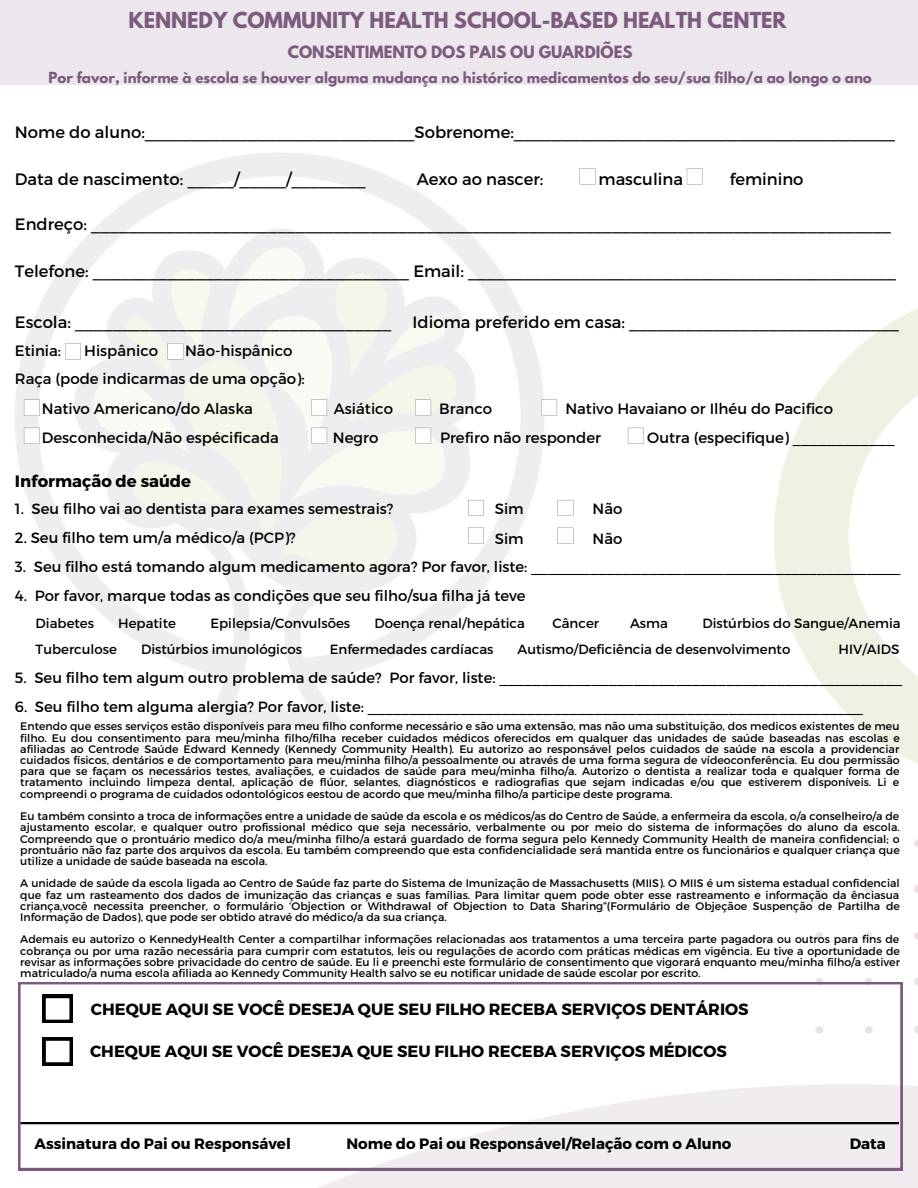
<style>
.page{position:relative;width:918px;height:1188px;background:#fff}
.page>*{position:absolute;margin:0;border:0;box-sizing:border-box;transform-origin:0 0}
.t1{font:700 19.5px "League Spartan";color:#7c5b7e}
.t2{font:16.5px "Montserrat";color:#000}
.t3{font:700 16.5px "Montserrat";color:#000}
.t4{font:700 16.2px "Montserrat";color:#000}
.t5{font:15px "Montserrat";color:#000}
.t6{font:700 15px "Montserrat";color:#000}
.t7{font:700 15px "League Spartan";color:#7c5b7e}
.t8{font:14.85px "Montserrat";color:#000}
.t9{font:700 13.5px "League Spartan";color:#7c5b7e}
.t10{font:13.35px "Montserrat";color:#000}
.t11{font:10.95px/11.2px "Montserrat";color:#000;text-align:justify}
</style>
<div class="page">
<svg style="left:815px;top:885px;width:103px;height:8px"></svg>
<svg style="left:774px;top:308px;width:144px;height:540px"></svg>
<svg style="left:18px;top:932px;width:900px;height:256px"></svg>
<div style="left:0;top:0;width:918px;height:85px;background:#ebe7ec"></div>
<svg style="left:18px;top:982px;width:885px;height:188px"></svg>
<svg style="left:687px;top:169px;width:16px;height:15px"></svg>
<svg style="left:65px;top:343px;width:16px;height:16px"></svg>
<svg style="left:168px;top:343px;width:15px;height:1px"></svg>
<svg style="left:24px;top:400px;width:16px;height:15px"></svg>
<svg style="left:24px;top:428px;width:16px;height:16px"></svg>
<svg style="left:311px;top:428px;width:16px;height:16px"></svg>
<svg style="left:311px;top:400px;width:16px;height:15px"></svg>
<svg style="left:415px;top:400px;width:16px;height:15px"></svg>
<svg style="left:541px;top:400px;width:16px;height:15px"></svg>
<svg style="left:415px;top:428px;width:16px;height:16px"></svg>
<svg style="left:628px;top:428px;width:16px;height:16px"></svg>
<svg style="left:468px;top:500px;width:16px;height:16px"></svg>
<svg style="left:558px;top:500px;width:15px;height:16px"></svg>
<svg style="left:558px;top:528px;width:15px;height:16px"></svg>
<svg style="left:468px;top:528px;width:16px;height:16px"></svg>
<h1 class="t1" style="left:128px;top:10px;width:660px">KENNEDY COMMUNITY HEALTH SCHOOL-BASED HEALTH CENTER</h1>
<h3 class="t7" style="left:288px;top:45px;width:346px">CONSENTIMENTO DOS PAIS OU GUARDIÕES</h3>
<p class="t9" style="left:48px;top:71px;width:825px">Por favor, informe à escola se houver alguma mudança no histórico medicamentos do seu/sua filho/a ao longo o ano</p>
<h2 class="t2" style="left:15px;top:121px;width:882px">Nome do aluno:_____________________________Sobrenome:_________________________________________</h2>
<h2 class="t2" style="left:15px;top:169px;width:352px">Data de nascimento: _____/_____/________</h2>
<h2 class="t2" style="left:417px;top:169px;width:128px">Aexo ao nascer:</h2>
<h2 class="t2" style="left:599px;top:169px;width:86px">masculina</h2>
<h2 class="t2" style="left:730px;top:169px;width:75px">feminino</h2>
<h2 class="t2" style="left:15px;top:214px;width:878px">Endreço: ______________________________________________________________________________________</h2>
<h2 class="t2" style="left:15px;top:261px;width:883px">Telefone: __________________________________ Email: ______________________________________________</h2>
<h2 class="t2" style="left:15px;top:311px;width:378px">Escola: __________________________________</h2>
<h2 class="t2" style="left:413px;top:311px;width:488px">Idioma preferido em casa: _____________________________</h2>
<h3 class="t5" style="left:15px;top:341px;width:48px">Etinia:</h3>
<h3 class="t5" style="left:84px;top:341px;width:75px">Hispânico</h3>
<h3 class="t5" style="left:185px;top:341px;width:109px">Não-hispânico</h3>
<h3 class="t5" style="left:15px;top:369px;width:291px">Raça (pode indicarmas de uma opção):</h3>
<h3 class="t5" style="left:42px;top:398px;width:213px">Nativo Americano/do Alaska</h3>
<h3 class="t5" style="left:334px;top:398px;width:61px">Asiático</h3>
<h3 class="t5" style="left:439px;top:398px;width:54px">Branco</h3>
<h3 class="t5" style="left:565px;top:398px;width:269px">Nativo Havaiano or Ilhéu do Pacifico</h3>
<h3 class="t5" style="left:42px;top:428px;width:239px">Desconhecida/Não espécificada</h3>
<h3 class="t5" style="left:333px;top:428px;width:47px">Negro</h3>
<h3 class="t5" style="left:440px;top:428px;width:162px">Prefiro não responder</h3>
<h3 class="t5" style="left:647px;top:428px;width:249px">Outra (especifique) ____________</h3>
<h2 class="t3" style="left:15px;top:471px;width:178px">Informação de saúde</h2>
<h3 class="t8" style="left:15px;top:499px;width:380px">1. Seu filho vai ao dentista para exames semestrais?</h3>
<h3 class="t8" style="left:15px;top:528px;width:282px">2. Seu filho tem um/a médico/a (PCP)?</h3>
<h3 class="t8" style="left:15px;top:557px;width:887px">3. Seu filho está tomando algum medicamento agora? Por favor, liste: ____________________________________________</h3>
<h3 class="t8" style="left:15px;top:586px;width:512px">4. Por favor, marque todas as condições que seu filho/sua filha já teve</h3>
<p class="t10" style="left:36px;top:614px;width:60px">Diabetes</p>
<p class="t10" style="left:118px;top:614px;width:59px">Hepatite</p>
<p class="t10" style="left:210px;top:614px;width:141px">Epilepsia/Convulsões</p>
<p class="t10" style="left:374px;top:614px;width:152px">Doença renal/hepática</p>
<p class="t10" style="left:553px;top:614px;width:48px">Câncer</p>
<p class="t10" style="left:630px;top:614px;width:39px">Asma</p>
<p class="t10" style="left:702px;top:614px;width:200px">Distúrbios do Sangue/Anemia</p>
<p class="t10" style="left:36px;top:641px;width:83px">Tuberculose</p>
<p class="t10" style="left:141px;top:641px;width:163px">Distúrbios imunológicos</p>
<p class="t10" style="left:330px;top:641px;width:165px">Enfermedades cardíacas</p>
<p class="t10" style="left:518px;top:641px;width:274px">Autismo/Deficiência de desenvolvimento</p>
<p class="t10" style="left:839px;top:641px;width:62px">HIV/AIDS</p>
<h3 class="t8" style="left:15px;top:668px;width:889px">5. Seu filho tem algum outro problema de saúde? Por favor, liste: ________________________________________________</h3>
<h3 class="t8" style="left:15px;top:697px;width:850px">6. Seu filho tem alguma alergia? Por favor, liste: ___________________________________________________________</h3>
<p class="t11" style="left:20px;top:720px;width:881px">Entendo que esses serviços estão disponíveis para meu filho conforme necessário e são uma extensão, mas não uma substituição, dos medicos existentes de meu filho. Eu dou consentimento para meu/minha filho/filha receber cuidados médicos oferecidos em qualquer das unidades de saúde baseadas nas escolas e afiliadas ao Centrode Saúde Edward Kennedy (Kennedy Community Health). Eu autorizo ao responsável pelos cuidados de saúde na escola a providenciar cuidados físicos, dentários e de comportamento para meu/minha filho/a pessoalmente ou através de uma forma segura de vídeoconferência. Eu dou permissão para que se façam os necessários testes, avaliações, e cuidados de saúde para meu/minha filho/a. Autorizo o dentista a realizar toda e qualquer forma de tratamento incluindo limpeza dental, aplicação de flúor, selantes, diagnósticos e radiografias que sejam indicadas e/ou que estiverem disponíveis. Li e compreendi o programa de cuidados odontológicos eestou de acordo que meu/minha filho/a participe deste programa.</p>
<p class="t11" style="left:20px;top:810px;width:881px">Eu também consinto a troca de informações entre a unidade de saúde da escola e os médicos/as do Centro de Saúde, a enfermeira da escola, o/a conselheiro/a de ajustamento escolar, e qualquer outro profissional médico que seja necessário, verbalmente ou por meio do sistema de informações do aluno da escola.<br>Compreendo que o prontuário medico do/a meu/minha filho/a estará guardado de forma segura pelo Kennedy Community Health de maneira confidencial; o prontuário não faz parte dos arquivos da escola. Eu também compreendo que esta confidencialidade será mantida entre os funcionários e qualquer criança que utilize a unidade de saúde baseada na escola.</p>
<p class="t11" style="left:20px;top:877px;width:881px">A unidade de saúde da escola ligada ao Centro de Saúde faz parte do Sistema de Imunização de Massachusetts (MIIS). O MIIS é um sistema estadual confidencial que faz um rasteamento dos dados de imunização das crianças e suas famílias. Para limitar quem pode obter esse rastreamento e informação da ênciasua criança,você necessita preencher, o formulário ‘Objection or Withdrawal of Objection to Data Sharing”(Formulário de Objeçãoe Suspenção de Partilha de Informação de Dados), que pode ser obtido atravé do médico/a da sua criança.</p>
<p class="t11" style="left:20px;top:933px;width:881px">Ademais eu autorizo o KennedyHealth Center a compartilhar informações relacionadas aos tratamentos a uma terceira parte pagadora ou outros para fins de cobrança ou por uma razão necessária para cumprir com estatutos, leis ou regulações de acordo com práticas médicas em vigência. Eu tive a oportunidade de revisar as informações sobre privacidade do centro de saúde. Eu li e preenchi este formulário de consentimento que vigorará enquanto meu/minha filho/a estiver matriculado/a numa escola afiliada ao Kennedy Community Health salvo se eu notificar unidade de saúde escolar por escrito.</p>
<h3 class="t4" style="left:91px;top:998px;width:659px">CHEQUE AQUI SE VOCÊ DESEJA QUE SEU FILHO RECEBA SERVIÇOS DENTÁRIOS</h3>
<h3 class="t4" style="left:90px;top:1041px;width:638px">CHEQUE AQUI SE VOCÊ DESEJA QUE SEU FILHO RECEBA SERVIÇOS MÉDICOS</h3>
<h3 class="t8" style="left:495px;top:499px;width:30px">Sim</h3>
<h3 class="t8" style="left:593px;top:499px;width:31px">Não</h3>
<h3 class="t8" style="left:495px;top:529px;width:30px">Sim</h3>
<h3 class="t8" style="left:593px;top:529px;width:31px">Não</h3>
<h3 class="t6" style="left:35px;top:1134px;width:258px">Assinatura do Pai ou Responsável</h3>
<h3 class="t6" style="left:346px;top:1134px;width:387px">Nome do Pai ou Responsável/Relação com o Aluno</h3>
<h3 class="t6" style="left:850px;top:1134px;width:38px">Data</h3>
</div>
